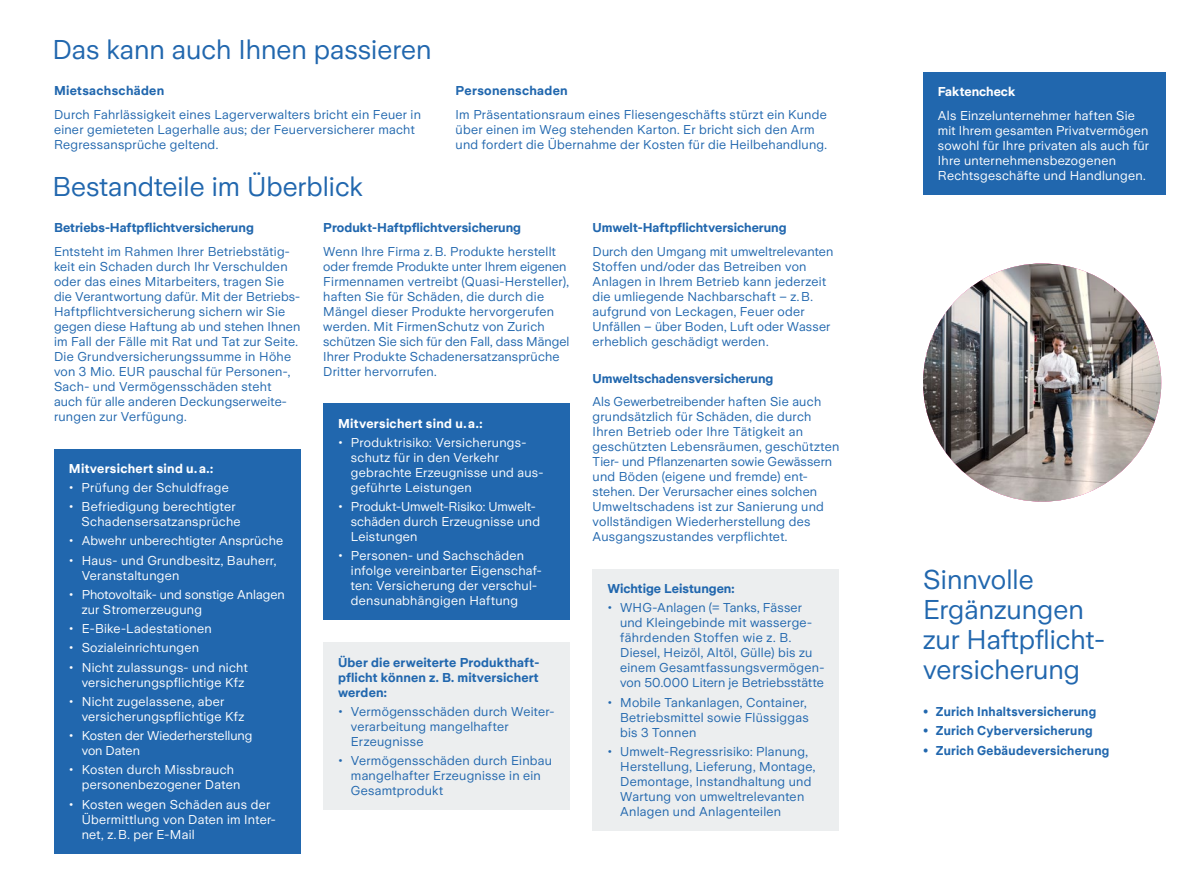
<style>
.page{position:relative;width:1191px;height:893px;background:#fff}
.page>*{position:absolute;margin:0;border:0;box-sizing:border-box;transform-origin:0 0}
.t1{font:27px/30px "Zurich Sans";color:#2167ae}
.t2{font:12.75px/15px "Zurich Sans";letter-spacing:.02em;color:#2167ae}
.t3{font:12.75px/15px "Zurich Sans";letter-spacing:.02em;color:#fff}
.t4{font:700 12.75px/15px "Zurich Sans";color:#2167ae;text-align:justify}
.t5{font:12.75px/15px "Zurich Sans";color:#fff}
.t6{font:700 12.75px "Zurich Sans";letter-spacing:.02em;color:#2167ae;scale:.96 1}
.t7{font:700 12.75px "Zurich Sans";letter-spacing:.02em;color:#fff}
.t8{font:700 12.75px "Zurich Sans";letter-spacing:.025em;color:#2167ae}
.t9{font:700 12.75px "Zurich Sans";color:#fff}
</style>
<div class="page">
<div style="left:323px;top:404px;width:247px;height:216px;background:#2167ae"></div>
<div style="left:323px;top:643px;width:247px;height:167px;background:#eceeef"></div>
<div style="left:54px;top:449px;width:247px;height:404px;background:#2167ae"></div>
<div style="left:592px;top:569px;width:247px;height:262px;background:#eceeef"></div>
<div style="left:923px;top:72px;width:242px;height:123px;background:#2167ae"></div>
<img style="left:923px;top:263px;width:238px;height:239px;border-radius:119px">
<h1 class="t1" style="left:52px;top:35px;width:380px">Das kann auch Ihnen passieren</h1>
<p class="t8" style="left:54px;top:84px;width:112px">Mietsachschäden</p>
<p class="t2" style="left:54px;top:107px;width:368px">Durch Fahrlässigkeit eines Lagerverwalters bricht ein Feuer in einer gemieteten Lagerhalle aus; der Feuerversicherer macht<br>Regressansprüche geltend.</p>
<p class="t8" style="left:455px;top:84px;width:114px">Personenschaden</p>
<p class="t2" style="left:455px;top:107px;width:373px">Im Präsentationsraum eines Fliesengeschäfts stürzt ein Kunde über einen im Weg stehenden Karton. Er bricht sich den Arm und fordert die Übernahme der Kosten für die Heilbehandlung.</p>
<h1 class="t1" style="left:52px;top:172px;width:312px">Bestandteile im Überblick</h1>
<p class="t4" style="left:323px;top:221px;width:199px">Produkt-Haftpflichtversicherung</p>
<p class="t2" style="left:323px;top:244px;width:248px">Wenn Ihre Firma z.B. Produkte herstellt oder fremde Produkte unter Ihrem eigenen Firmennamen vertreibt (Quasi-Hersteller), haften Sie für Schäden, die durch die Mängel dieser Produkte hervorgerufen werden. Mit FirmenSchutz von Zurich schützen Sie sich für den Fall, dass Mängel Ihrer Produkte Schadenersatzansprüche Dritter hervorrufen.</p>
<p class="t4" style="left:54px;top:221px;width:201px">Betriebs-Haftpflichtversicherung</p>
<p class="t2" style="left:54px;top:244px;width:248px">Entsteht im Rahmen Ihrer Betriebstätig&shy;keit ein Schaden durch Ihr Verschulden oder das eines Mitarbeiters, tragen Sie die Verantwortung dafür. Mit der Betriebs-Haftpflichtversicherung sichern wir Sie gegen diese Haftung ab und stehen Ihnen im Fall der Fälle mit Rat und Tat zur Seite.<br>Die Grundversicherungssumme in Höhe von 3 Mio. EUR pauschal für Personen-, Sach- und Vermögensschäden steht auch für alle anderen Deckungserweite&shy;rungen zur Verfügung.</p>
<p class="t7" style="left:69px;top:461px;width:146px">Mitversichert sind u. a.:</p>
<p class="t3" style="left:69px;top:480px;width:161px">• Prüfung der Schuldfrage</p>
<p class="t3" style="left:82px;top:499px;width:160px;text-indent:-13px">• Befriedigung berechtigter<br>Schadensersatzansprüche</p>
<p class="t3" style="left:69px;top:534px;width:216px">• Abwehr unberechtigter Ansprüche</p>
<p class="t3" style="left:82px;top:553px;width:196px;text-indent:-13px">• Haus- und Grundbesitz, Bauherr,<br>Veranstaltungen</p>
<p class="t5" style="left:82px;top:587px;width:204px;text-indent:-13px">• Photovoltaik- und sonstige Anlagen zur Stromerzeugung</p>
<p class="t3" style="left:69px;top:621px;width:144px">• E-Bike-Ladestationen</p>
<p class="t3" style="left:69px;top:641px;width:132px">• Sozialeinrichtungen</p>
<p class="t3" style="left:69px;top:660px;width:180px;text-align:right">• Nicht zulassungs- und nicht versicherungspflichtige Kfz</p>
<p class="t3" style="left:82px;top:694px;width:164px;text-indent:-13px">• Nicht zugelassene, aber versicherungspflichtige Kfz</p>
<p class="t5" style="left:82px;top:728px;width:172px;text-indent:-13px">• Kosten der Wiederherstellung von Daten</p>
<p class="t3" style="left:82px;top:763px;width:160px;text-indent:-13px">• Kosten durch Missbrauch personenbezogener Daten</p>
<p class="t3" style="left:82px;top:797px;width:196px;text-indent:-13px">• Kosten wegen Schäden aus der<br>Übermittlung von Daten im Inter&shy;net, z.B. per E-Mail</p>
<p class="t7" style="left:338px;top:416px;width:146px">Mitversichert sind u. a.:</p>
<p class="t3" style="left:351px;top:435px;width:194px;text-indent:-13px">• Produktrisiko: Versicherungs&shy;schutz für in den Verkehr gebrachte Erzeugnisse und aus&shy;geführte Leistungen</p>
<p class="t3" style="left:351px;top:499px;width:191px;text-indent:-13px">• Produkt-Umwelt-Risiko: Umwelt&shy;schäden durch Erzeugnisse und<br>Leistungen</p>
<p class="t3" style="left:351px;top:548px;width:192px;text-indent:-13px">• Personen- und Sachschäden infolge vereinbarter Eigenschaf&shy;ten: Versicherung der verschul&shy;densunabhängigen Haftung</p>
<p class="t4" style="left:338px;top:655px;width:203px">Über die erweiterte Produkthaft&shy;pflicht können z. B. mitversichert werden:</p>
<p class="t2" style="left:351px;top:704px;width:205px;text-indent:-13px">• Vermögensschäden durch Weiter&shy;verarbeitung mangelhafter<br>Erzeugnisse</p>
<p class="t2" style="left:351px;top:753px;width:203px;text-indent:-13px">• Vermögensschäden durch Einbau mangelhafter Erzeugnisse in ein<br>Gesamtprodukt</p>
<p class="t4" style="left:592px;top:221px;width:196px">Umwelt-Haftpflichtversicherung</p>
<p class="t2" style="left:592px;top:244px;width:242px">Durch den Umgang mit umweltrelevanten Stoffen und/oder das Betreiben von Anlagen in Ihrem Betrieb kann jederzeit die umliegende Nachbarschaft – z.B. aufgrund von Leckagen, Feuer oder Unfällen – über Boden, Luft oder Wasser erheblich geschädigt werden.</p>
<p class="t4" style="left:592px;top:371px;width:182px">Umweltschadensversicherung</p>
<p class="t2" style="left:592px;top:395px;width:248px">Als Gewerbetreibender haften Sie auch grundsätzlich für Schäden, die durch Ihren Betrieb oder Ihre Tätigkeit an geschützten Lebensräumen, geschützten Tier- und Pflanzenarten sowie Gewässern und Böden (eigene und fremde) ent&shy;stehen. Der Verursacher eines solchen Umweltschadens ist zur Sanierung und vollständigen Wiederherstellung des Ausgangszustandes verpflichtet.</p>
<p class="t4" style="left:607px;top:581px;width:129px">Wichtige Leistungen:</p>
<p class="t2" style="left:620px;top:601px;width:206px;text-indent:-13px">• WHG-Anlagen (= Tanks, Fässer und Kleingebinde mit wasserge&shy;fährdenden Stoffen wie z. B.<br>Diesel, Heizöl, Altöl, Gülle) bis zu einem Gesamtfassungsvermögen&shy;von 50.000 Litern je Betriebsstätte</p>
<p class="t2" style="left:620px;top:695px;width:190px;text-indent:-13px">• Mobile Tankanlagen, Container,<br>Betriebsmittel sowie Flüssiggas bis 3 Tonnen</p>
<p class="t2" style="left:620px;top:744px;width:197px;text-indent:-13px">• Umwelt-Regressrisiko: Planung,<br>Herstellung, Lieferung, Montage,<br>Demontage, Instandhaltung und<br>Wartung von umweltrelevanten<br>Anlagen und Anlagenteilen</p>
<p class="t9" style="left:938px;top:85px;width:79px">Faktencheck</p>
<p class="t3" style="left:938px;top:108px;width:213px">Als Einzelunternehmer haften Sie mit Ihrem gesamten Privatvermögen sowohl für Ihre privaten als auch für Ihre unternehmensbezogenen Rechtsgeschäfte und Handlungen.</p>
<h1 class="t1" style="left:923px;top:566px;width:183px">Sinnvolle<br>Ergänzungen zur Haftpflicht&shy;versicherung</h1>
<p class="t6" style="left:923px;top:705px;width:182px">• Zurich Inhaltsversicherung</p>
<p class="t6" style="left:923px;top:724px;width:178px">• Zurich Cyberversicherung</p>
<p class="t6" style="left:923px;top:743px;width:196px">• Zurich Gebäudeversicherung</p>
</div>
